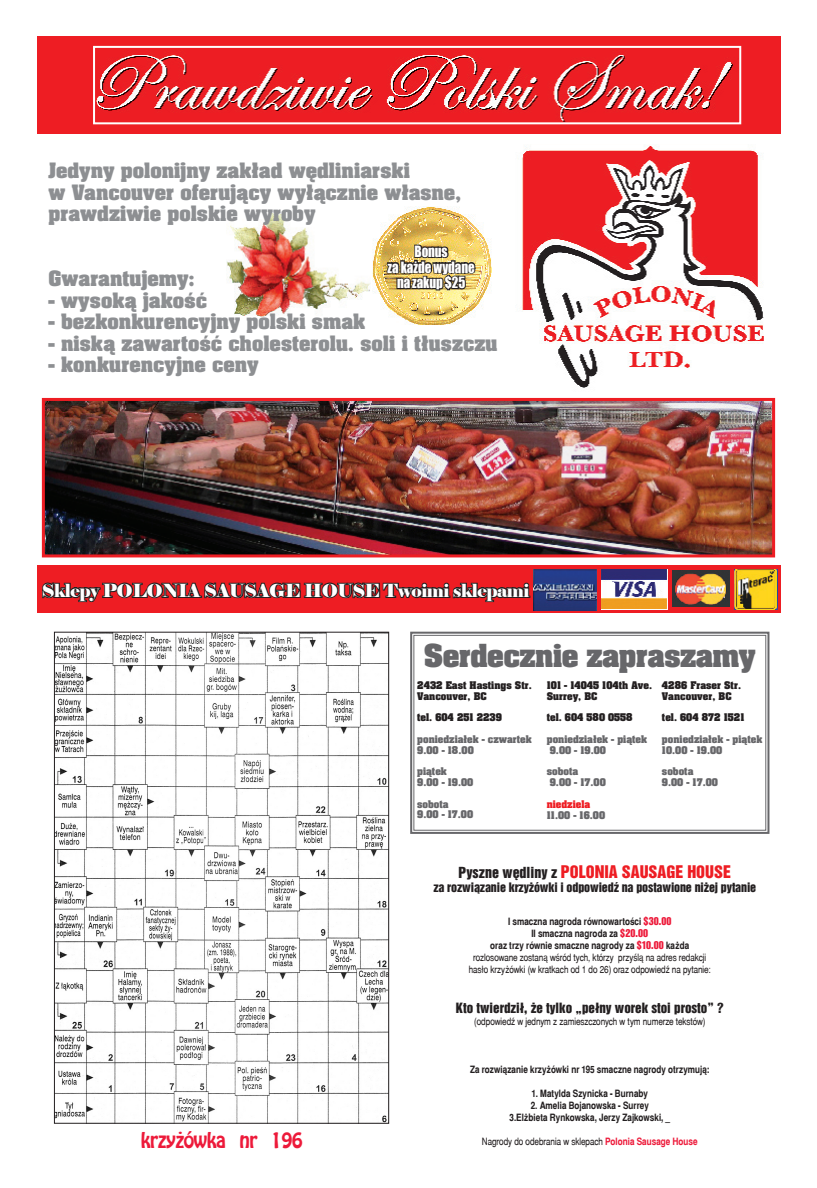
<style>
.page{position:relative;width:817px;height:1188px;background:#fff}
.page>*{position:absolute;margin:0;border:0;box-sizing:border-box;transform-origin:0 0}
.t1{font:700 27px "Aardvark";letter-spacing:-.02em;color:#67676a}
.t2{font:19px "Homeward Bound";letter-spacing:-.025em;color:#ed1a3a}
.t3{font:700 18px/21.6px "Aardvark";color:#8d8f92}
.t4{font:18px "Elephant";letter-spacing:-.03em;color:#fff}
.t5{font:16px "Switzerland Inserat";color:#ee1d23}
.t6{font:14.3px "Impact";letter-spacing:-.005em;color:#fff;scale:.91 1}
.t7{font:13px "Switzerland Inserat";color:#231f20}
.t8{font:12px "Switzerland Inserat";letter-spacing:-.01em;color:#231f20}
.t9{font:700 10px "Switzerland Narrow";color:#231f20}
.t10{font:10px "Switzerland Narrow";letter-spacing:-.01em;color:#231f20}
.t11{font:700 9px "Aardvark";color:#67676a}
.t12{font:700 9px "Aardvark";color:#231f20}
.t13{font:700 9px "Aardvark";color:#ee1d23}
.s1{font-size:14px;color:#231f20}
.s2{font-family:"Switzerland Inserat";font-weight:400;color:#ed1a3a}
.s3{font-weight:700;color:#ed1a3a}
</style>
<div class="page">
<img style="left:226px;top:212px;width:144px;height:104px">
<svg style="left:410px;top:631px;width:360px;height:203px"></svg>
<div style="left:413px;top:635px;width:353px;height:195px;border:1px solid #67676a"></div>
<div style="left:37px;top:37px;width:743px;height:97px;background:#ee1d23"></div>
<img style="left:96px;top:55px;width:637px;height:66px">
<div style="left:93px;top:46px;width:648px;height:78px;border:2px solid #fff"></div>
<div style="left:37px;top:566px;width:743px;height:47px;background:#ee1d23"></div>
<svg style="left:42px;top:582px;width:489px;height:21px"></svg>
<img style="left:672px;top:571px;width:57px;height:36px">
<img style="left:734px;top:570px;width:43px;height:39px">
<img style="left:522px;top:146px;width:242px;height:242px">
<img style="left:46px;top:402px;width:725px;height:151px">
<div style="left:42px;top:398px;width:733px;height:159px;border:3px solid #ee1d23"></div>
<img style="left:372px;top:206px;width:119px;height:118px">
<img style="left:601px;top:569px;width:66px;height:40px">
<img style="left:533px;top:570px;width:63px;height:41px">
<img style="left:385px;top:243px;width:91px;height:63px">
<img style="left:56px;top:634px;width:331px;height:488px">
<p class="t3" style="left:49px;top:159px;width:363px">Jedyny polonijny zak³ad wêdliniarski</p>
<p class="t3" style="left:49px;top:181px;width:414px">w Vancouver oferuj¹cy wy³¹cznie w³asne, prawdziwie polskie wyroby</p>
<p class="t6" style="left:414px;top:240px;width:38px">Bonus</p>
<p class="t6" style="left:387px;top:256px;width:97px">za każde wydane</p>
<p class="t6" style="left:397px;top:271px;width:77px">na zakup $25</p>
<p class="t3" style="left:49px;top:267px;width:148px">Gwarantujemy:</p>
<p class="t3" style="left:49px;top:289px;width:160px">- wysok¹ jakoœæ</p>
<p class="t3" style="left:49px;top:311px;width:318px">- bezkonkurencyjny polski smak</p>
<p class="t3" style="left:49px;top:332px;width:450px">- nisk¹ zawartoœæ cholesterolu. soli i t³uszczu</p>
<p class="t3" style="left:49px;top:354px;width:211px">- konkurencyjne ceny</p>
<p class="t4" style="left:42px;top:579px;width:489px">Sklepy POLONIA SAUSAGE HOUSE Twoimi sklepami</p>
<p class="t1" style="left:424px;top:637px;width:333px">Serdecznie zapraszamy</p>
<p class="t12" style="left:417px;top:679px;width:116px">2432 East Hastings Str.</p>
<p class="t12" style="left:417px;top:689px;width:71px">Vancouver, BC</p>
<p class="t12" style="left:417px;top:711px;width:86px">tel. 604 251 2239</p>
<p class="t11" style="left:417px;top:733px;width:116px">poniedzia³ek - czwartek</p>
<p class="t11" style="left:417px;top:743px;width:58px">9.00 - 18.00</p>
<p class="t11" style="left:417px;top:765px;width:31px">pi¹tek</p>
<p class="t11" style="left:417px;top:776px;width:58px">9.00 - 19.00</p>
<p class="t11" style="left:417px;top:797px;width:33px">sobota</p>
<p class="t11" style="left:417px;top:808px;width:57px">9.00 - 17.00</p>
<p class="t12" style="left:546px;top:679px;width:107px">101 - 14045 104th Ave.</p>
<p class="t12" style="left:546px;top:690px;width:52px">Surrey, BC</p>
<p class="t12" style="left:546px;top:711px;width:87px">tel. 604 580 0558</p>
<p class="t11" style="left:546px;top:733px;width:102px">poniedzia³ek - pi¹tek</p>
<p class="t11" style="left:549px;top:744px;width:58px">9.00 - 19.00</p>
<p class="t11" style="left:546px;top:765px;width:33px">sobota</p>
<p class="t11" style="left:549px;top:776px;width:57px">9.00 - 17.00</p>
<p class="t13" style="left:546px;top:798px;width:45px">niedziela</p>
<p class="t11" style="left:546px;top:809px;width:60px">11.00 - 16.00</p>
<p class="t12" style="left:661px;top:679px;width:81px">4286 Fraser Str.</p>
<p class="t12" style="left:661px;top:690px;width:71px">Vancouver, BC</p>
<p class="t12" style="left:661px;top:711px;width:84px">tel. 604 872 1521</p>
<p class="t11" style="left:661px;top:733px;width:102px">poniedzia³ek - pi¹tek</p>
<p class="t11" style="left:661px;top:744px;width:62px">10.00 - 19.00</p>
<p class="t11" style="left:661px;top:765px;width:33px">sobota</p>
<p class="t11" style="left:661px;top:776px;width:57px">9.00 - 17.00</p>
<p class="t2" style="left:141px;top:1128px;width:164px">krzy¿ówka nr 196</p>
<p class="t5" style="left:458px;top:862px;width:274px"><span class="s1">Pyszne wêdliny z</span> POLONIA SAUSAGE HOUSE</p>
<p class="t8" style="left:433px;top:880px;width:324px">za rozwi¹zanie krzy¿ówki i odpowiedŸ na postawione ni¿ej pytanie</p>
<p class="t9" style="left:508px;top:916px;width:165px">I smaczna nagroda równowartoœci <span class="s2">$30.00</span></p>
<p class="t9" style="left:531px;top:928px;width:118px">II smaczna nagroda za <span class="s2">$20.00</span></p>
<p class="t9" style="left:490px;top:940px;width:200px">oraz trzy równie smaczne nagrody za <span class="s2">$10.00</span> ka¿da</p>
<p class="t10" style="left:473px;top:952px;width:234px">rozlosowane zostan¹ wœród tych, którzy przyœl¹ na adres redakcji</p>
<p class="t10" style="left:468px;top:964px;width:244px">has³o krzy¿ówki (w kratkach od 1 do 26) oraz odpowiedŸ na pytanie:</p>
<p class="t7" style="left:456px;top:1000px;width:269px">Kto twierdzi³, ¿e tylko „pe³ny worek stoi prosto” ?</p>
<p class="t10" style="left:474px;top:1015px;width:233px">(odpowiedŸ w jednym z zamieszczonych w tym numerze tekstów)</p>
<p class="t9" style="left:470px;top:1063px;width:241px">Za rozwi¹zanie krzy¿ówki nr 195 smaczne nagrody otrzymuj¹:</p>
<p class="t9" style="left:531px;top:1087px;width:118px">1. Matylda Szynicka - Burnaby</p>
<p class="t9" style="left:530px;top:1099px;width:120px">2. Amelia Bojanowska - Surrey</p>
<p class="t9" style="left:509px;top:1111px;width:162px">3.El¿bieta Rynkowska, Jerzy Zajkowski, _</p>
<p class="t10" style="left:482px;top:1135px;width:217px">Nagrody do odebrania w sklepach <span class="s3">Polonia Sausage House</span></p>
</div>
